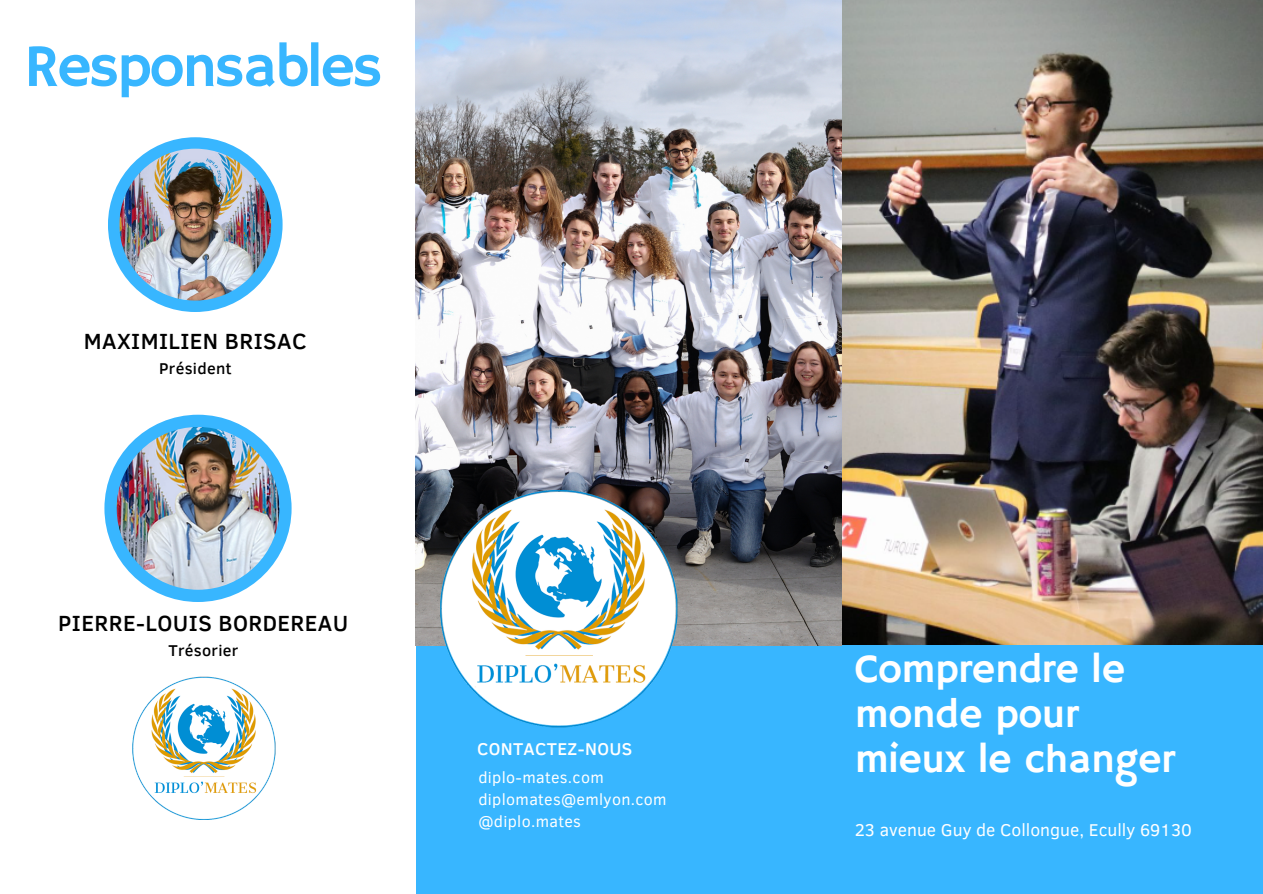
<style>
.page{position:relative;width:1263px;height:894px;background:#fff}
.page>*{position:absolute;margin:0;border:0;box-sizing:border-box;transform-origin:0 0}
.t1{font:60px "Hammersmith One";letter-spacing:-.04em;color:#38b6ff}
.t2{font:40.8px/44.8px "Hammersmith One";letter-spacing:-.01em;color:#fff}
.t3{font:500 22.5px "Clear Sans";letter-spacing:.02em;color:#000}
.t4{font:17.55px "Clear Sans";color:#fff}
.t5{font:500 17.55px "Clear Sans";letter-spacing:.02em;color:#fff}
.t6{font:16.05px "Clear Sans";letter-spacing:.02em;color:#fff}
.t7{font:500 16.05px "Clear Sans";letter-spacing:.02em;color:#000}
</style>
<div class="page">
<div style="left:416px;top:0;width:439px;height:893px;background:#38b6ff"></div>
<img style="left:416px;top:0;width:847px;height:645px">
<div style="left:823px;top:645px;width:439px;height:248px;background:#38b6ff"></div>
<div style="left:108px;top:137px;width:175px;height:175px;background:#38b6ff;border-radius:50%"></div>
<img style="left:119px;top:149px;width:152px;height:151px;border-radius:50%">
<div style="left:104px;top:414px;width:188px;height:188px;background:#38b6ff;border-radius:50%"></div>
<img style="left:117px;top:427px;width:162px;height:162px;border-radius:50%">
<img style="left:132px;top:676px;width:144px;height:144px">
<img style="left:439px;top:487px;width:240px;height:240px">
<p class="t1" style="left:24px;top:32px;width:360px">Responsables</p>
<p class="t3" style="left:84px;top:325px;width:224px">MAXIMILIEN BRISAC</p>
<p class="t7" style="left:159px;top:357px;width:74px">Président</p>
<p class="t3" style="left:58px;top:607px;width:292px">PIERRE-LOUIS BORDEREAU</p>
<p class="t7" style="left:168px;top:639px;width:71px">Trésorier</p>
<p class="t5" style="left:477px;top:736px;width:157px">CONTACTEZ-NOUS</p>
<p class="t6" style="left:478px;top:765px;width:127px">diplo-mates.com</p>
<p class="t6" style="left:478px;top:787px;width:190px">diplomates@emlyon.com</p>
<p class="t6" style="left:478px;top:809px;width:104px">@diplo.mates</p>
<p class="t2" style="left:855px;top:648px;width:322px">Comprendre le monde pour mieux le changer</p>
<p class="t4" style="left:855px;top:817px;width:339px">23 avenue Guy de Collongue, Ecully 69130</p>
</div>
